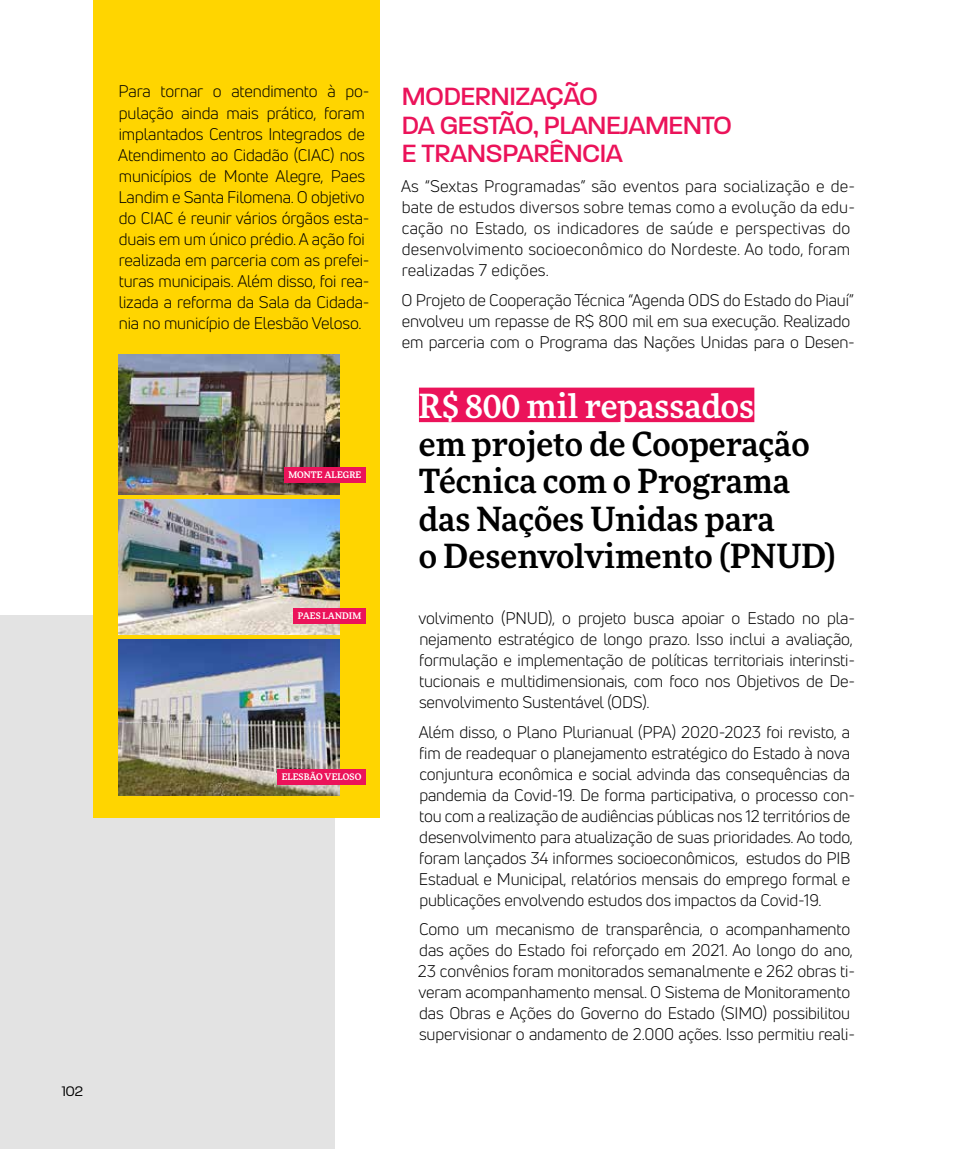
<style>
.page{position:relative;width:957px;height:1149px;background:#fff}
.page>*{position:absolute;margin:0;border:0;box-sizing:border-box;transform-origin:0 0}
.t1{font:500 33px/37.5px "More Pro";color:#000}
.t2{font:500 33px "More Pro";color:#fff}
.t3{font:500 27px/28.5px "Paralucent";letter-spacing:-.02em;color:#eb135a}
.t4{font:16.5px/21px "Uni Neue";letter-spacing:-.01em;color:#000}
.t5{font:16.5px/21px "Uni Neue";letter-spacing:.01em;color:#000}
.t6{font:300 15px "Paralucent";color:#000}
.t7{font:500 9px "More Pro";letter-spacing:.01em;color:#fff}
</style>
<div class="page">
<div style="left:0;top:615px;width:335px;height:533px;background:#e3e3e3"></div>
<div style="left:419px;top:387px;width:335px;height:35px;background:#eb135a"></div>
<div style="left:94px;top:0;width:286px;height:816px;background:#ffd500"></div>
<img style="left:118px;top:354px;width:221px;height:140px">
<img style="left:118px;top:499px;width:221px;height:135px">
<img style="left:118px;top:639px;width:221px;height:156px">
<div style="left:285px;top:467px;width:81px;height:16px;background:#eb135a"></div>
<div style="left:293px;top:607px;width:73px;height:16px;background:#eb135a"></div>
<div style="left:277px;top:768px;width:89px;height:16px;background:#eb135a"></div>
<p class="t6" style="left:62px;top:1082px;width:23px">102</p>
<p class="t4" style="left:118px;top:81px;width:253px">Para tornar o atendimento à po&shy;pulação ainda mais prático, foram implantados Centros Integrados de Atendimento ao Cidadão (CIAC) nos municípios de Monte Alegre, Paes Landim e Santa Filomena. O objetivo do CIAC é reunir vários órgãos esta&shy;duais em um único prédio. A ação foi realizada em parceria com as prefei&shy;turas municipais. Além disso, foi rea&shy;lizada a reforma da Sala da Cidada&shy;nia no município de Elesbão Veloso.</p>
<p class="t7" style="left:288px;top:468px;width:74px">MONTE ALEGRE</p>
<p class="t7" style="left:298px;top:608px;width:65px">PAES LANDIM</p>
<p class="t7" style="left:282px;top:769px;width:81px">ELESBÃO VELOSO</p>
<h2 class="t3" style="left:402px;top:82px;width:332px">MODERNIZAÇÃO<br>DA GESTÃO, PLANEJAMENTO<br>E TRANSPARÊNCIA</h2>
<p class="t5" style="left:401px;top:175px;width:455px">As “Sextas Programadas” são eventos para socialização e de&shy;bate de estudos diversos sobre temas como a evolução da edu&shy;cação no Estado, os indicadores de saúde e perspectivas do desenvolvimento socioeconômico do Nordeste. Ao todo, foram realizadas 7 edições.</p>
<p class="t4" style="left:401px;top:289px;width:455px">O Projeto de Cooperação Técnica “Agenda ODS do Estado do Piauí” envolveu um repasse de R$ 800 mil em sua execução. Realizado em parceria com o Programa das Nações Unidas para o Desen-</p>
<h1 class="t2" style="left:419px;top:382px;width:337px">R$ 800 mil repassados</h1>
<h1 class="t1" style="left:419px;top:423px;width:418px">em projeto de Cooperação<br>Técnica com o Programa das Nações Unidas para<br>o Desenvolvimento (PNUD)</h1>
<p class="t4" style="left:418px;top:607px;width:438px">volvimento (PNUD), o projeto busca apoiar o Estado no pla&shy;nejamento estratégico de longo prazo. Isso inclui a avaliação, formulação e implementação de políticas territoriais interinsti&shy;tucionais e multidimensionais, com foco nos Objetivos de De&shy;senvolvimento Sustentável (ODS).</p>
<p class="t4" style="left:419px;top:721px;width:438px">Além disso, o Plano Plurianual (PPA) 2020-2023 foi revisto, a fim de readequar o planejamento estratégico do Estado à nova conjuntura econômica e social advinda das consequências da pandemia da Covid-19. De forma participativa, o processo con&shy;tou com a realização de audiências públicas nos 12 territórios de desenvolvimento para atualização de suas prioridades. Ao todo, foram lançados 34 informes socioeconômicos, estudos do PIB Estadual e Municipal, relatórios mensais do emprego formal e publicações envolvendo estudos dos impactos da Covid-19.</p>
<p class="t4" style="left:418px;top:918px;width:438px">Como um mecanismo de transparência, o acompanhamento das ações do Estado foi reforçado em 2021. Ao longo do ano, 23 convênios foram monitorados semanalmente e 262 obras ti&shy;veram acompanhamento mensal. O Sistema de Monitoramento das Obras e Ações do Governo do Estado (SIMO) possibilitou supervisionar o andamento de 2.000 ações. Isso permitiu reali-</p>
</div>
